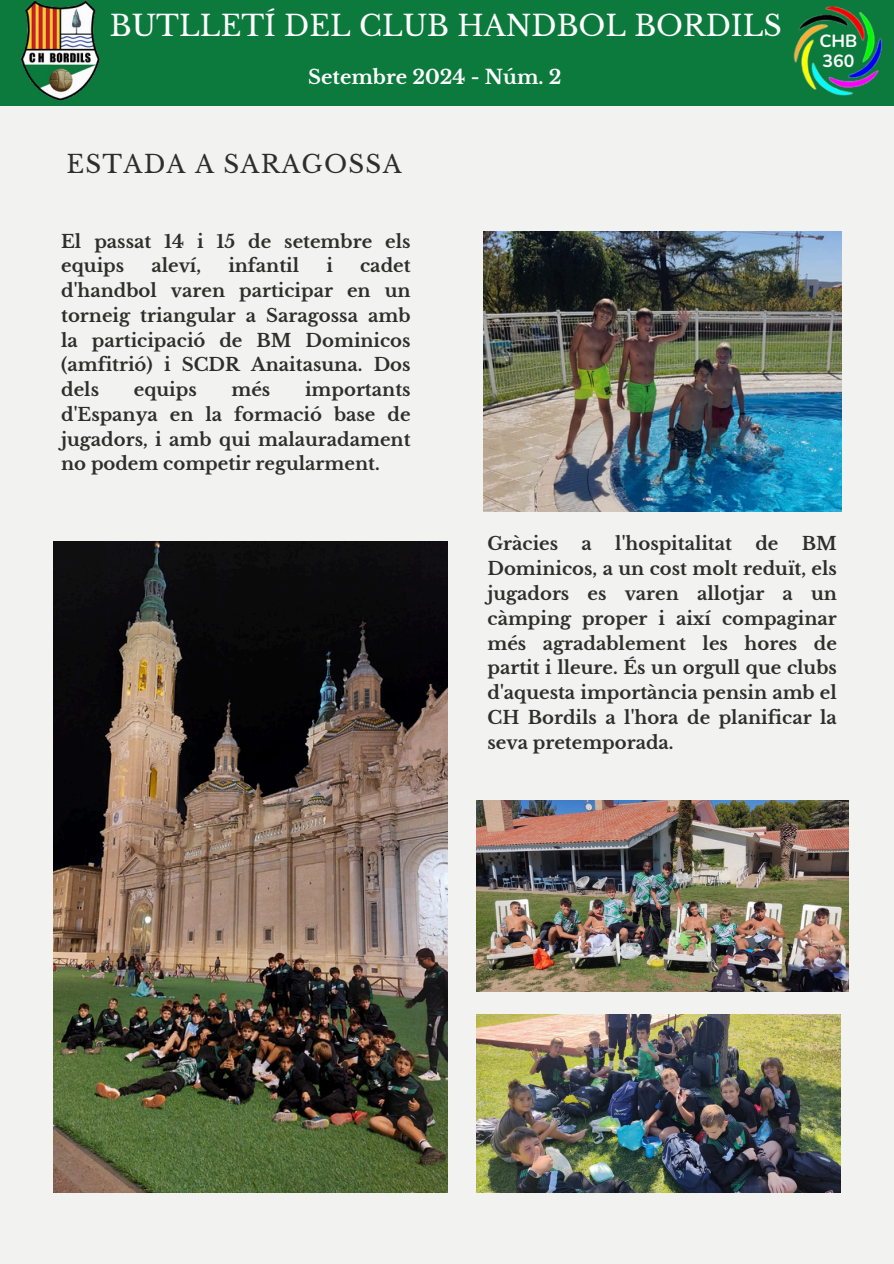
<style>
.page{position:relative;width:894px;height:1264px;background:#fff}
.page>*{position:absolute;margin:0;border:0;box-sizing:border-box;transform-origin:0 0}
.t1{font:28.5px "Libre Baskerville";color:#fff}
.t2{font:24.6px "Libre Baskerville";letter-spacing:.05em;color:#2e2e2a}
.t3{font:700 19.5px "Libre Baskerville";color:#fff}
.t4{font:700 18px/24.8px "Libre Baskerville";color:#2e2e2a;text-align:justify}
.t5{font:700 17.7px/19.5px "Nunito";color:#fff}
</style>
<div class="page">
<div style="left:0;top:0;width:893px;height:1263px;background:#f2f3f0"></div>
<div style="left:0;top:0;width:893px;height:106px;background:#0c7a3d"></div>
<img style="left:21px;top:0;width:79px;height:101px">
<img style="left:793px;top:6px;width:89px;height:90px">
<img style="left:53px;top:542px;width:394px;height:650px">
<img style="left:483px;top:231px;width:357px;height:280px">
<img style="left:476px;top:800px;width:372px;height:192px">
<img style="left:476px;top:1014px;width:364px;height:178px">
<p class="t1" style="left:110px;top:9px;width:673px">BUTLLETÍ DEL CLUB HANDBOL BORDILS</p>
<p class="t3" style="left:308px;top:65px;width:255px">Setembre 2024 - Núm. 2</p>
<p class="t2" style="left:66px;top:149px;width:336px">ESTADA A SARAGOSSA</p>
<p class="t4" style="left:61px;top:229px;width:351px">El passat 14 i 15 de setembre els equips</p>
<p class="t4" style="left:61px;top:254px;width:351px;text-indent:299px">cadet d'handbol varen participar en un torneig triangular a Saragossa amb la participació de BM Dominicos (amfitrió) i SCDR Anaitasuna. Dos dels</p>
<p class="t4" style="left:151px;top:254px;width:51px">aleví,</p>
<p class="t4" style="left:228px;top:254px;width:72px">infantil</p>
<p class="t4" style="left:326px;top:254px;width:8px">i</p>
<p class="t4" style="left:61px;top:377px;width:351px;text-indent:244px">importants d'Espanya en la formació base de jugadors, i amb qui malauradament no podem competir regularment.</p>
<p class="t4" style="left:134px;top:377px;width:64px">equips</p>
<p class="t4" style="left:231px;top:377px;width:40px">més</p>
<p class="t5" style="left:819px;top:32px;width:39px">CHB<br>360</p>
<p class="t4" style="left:487px;top:532px;width:72px">Gràcies</p>
<p class="t4" style="left:581px;top:532px;width:12px">a</p>
<p class="t4" style="left:615px;top:532px;width:118px">l'hospitalitat</p>
<p class="t4" style="left:755px;top:532px;width:25px">de</p>
<p class="t4" style="left:487px;top:532px;width:351px;text-indent:314px">BM Dominicos, a un cost molt reduït, els jugadors es varen allotjar a un càmping proper i així compaginar més agradablement les hores de partit i lleure. És un orgull que clubs d'aquesta importància pensin amb el CH Bordils a l'hora de planificar la seva pretemporada.</p>
</div>
